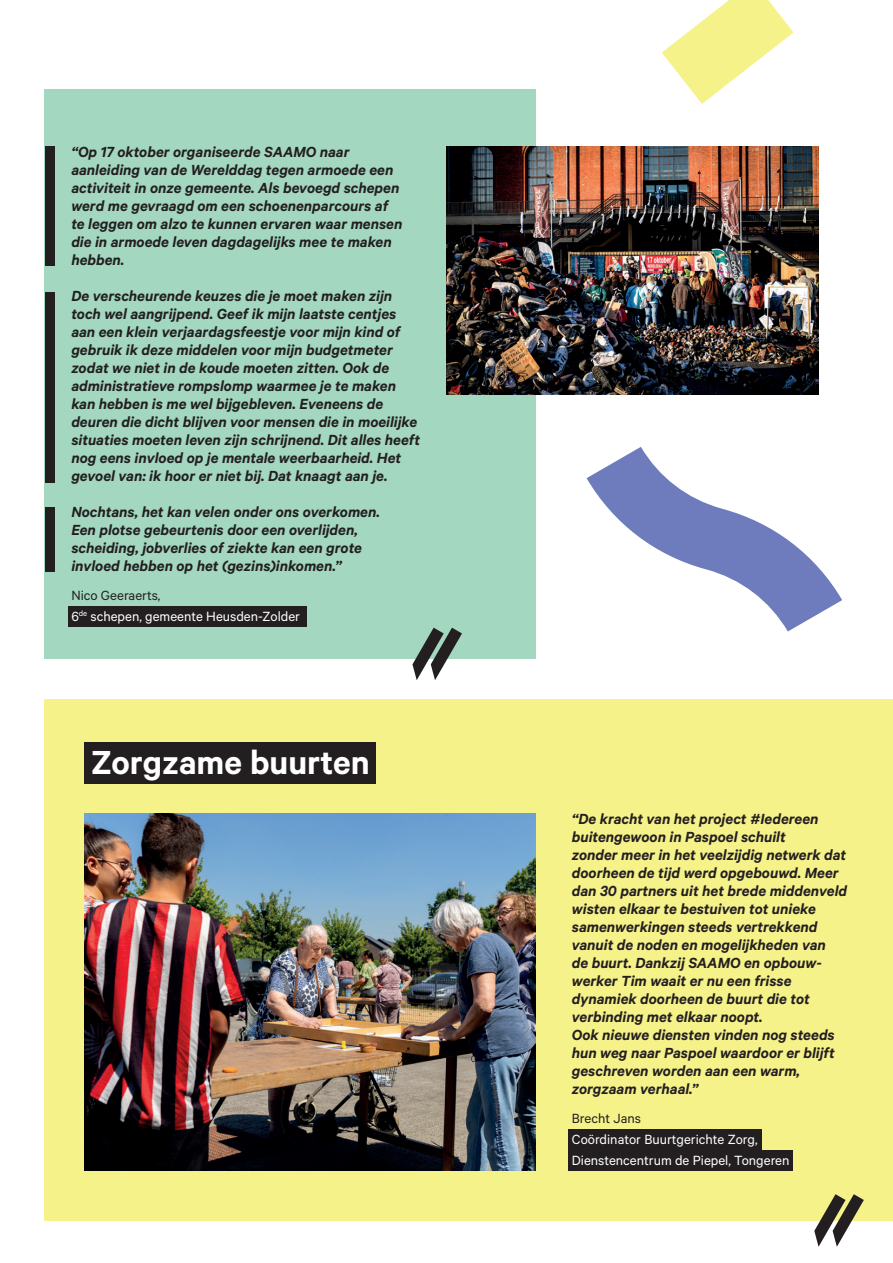
<style>
.page{position:relative;width:893px;height:1263px;background:#fff}
.page>*{position:absolute;margin:0;border:0;box-sizing:border-box;transform-origin:0 0}
.t1{font:600 37.5px "Calibre";color:#fff}
.t2{font:italic 600 16.5px/18px "Calibre";color:#231f20}
.t3{font:15px/21px "Calibre";color:#fff}
.t4{font:15px "Calibre";color:#231f20}
.s1{color:#231f20}
</style>
<div class="page">
<div style="left:45px;top:89px;width:491px;height:570px;background:#a3d7c0"></div>
<div style="left:68px;top:607px;width:239px;height:20px;background:#231f20"></div>
<div style="left:45px;top:146px;width:9px;height:119px;background:#231f20"></div>
<div style="left:45px;top:292px;width:9px;height:190px;background:#231f20"></div>
<div style="left:45px;top:507px;width:9px;height:64px;background:#231f20"></div>
<svg style="left:412px;top:628px;width:50px;height:52px"></svg>
<div style="left:45px;top:699px;width:848px;height:521px;background:#f6f28a"></div>
<div style="left:569px;top:1130px;width:193px;height:20px;background:#231f20"></div>
<div style="left:569px;top:1150px;width:224px;height:20px;background:#231f20"></div>
<img style="left:84px;top:813px;width:452px;height:357px">
<div style="left:84px;top:743px;width:292px;height:41px;background:#231f20"></div>
<svg style="left:814px;top:1194px;width:50px;height:53px"></svg>
<img style="left:446px;top:146px;width:373px;height:248px">
<svg style="left:662px;top:0;width:131px;height:104px"></svg>
<svg style="left:587px;top:447px;width:255px;height:184px"></svg>
<p class="t2" style="left:71px;top:142px;width:333px">“Op 17 oktober organiseerde SAAMO naar aanleiding van de Werelddag tegen armoede een activiteit in onze gemeente. Als bevoegd schepen werd me gevraagd om een schoenenparcours af te leggen om alzo te kunnen ervaren waar mensen die in armoede leven dagdagelijks mee te maken hebben.</p>
<p class="t2" style="left:71px;top:286px;width:350px">De verscheurende keuzes die je moet maken zijn toch wel aangrijpend. Geef ik mijn laatste centjes aan een klein verjaardagsfeestje voor mijn kind of gebruik ik deze middelen voor mijn budgetmeter zodat we niet in de koude moeten zitten. Ook de administratieve rompslomp waarmee je te maken kan hebben is me wel bijgebleven. Eveneens de deuren die dicht blijven voor mensen die in moeilijke situaties moeten leven zijn schrijnend. Dit alles heeft nog eens invloed op je mentale weerbaarheid. Het gevoel van: ik hoor er niet bij. Dat knaagt aan je.</p>
<p class="t2" style="left:71px;top:502px;width:310px">Nochtans, het kan velen onder ons overkomen.<br>Een plotse gebeurtenis door een overlijden, scheiding, jobverlies of ziekte kan een grote invloed hebben op het (gezins)inkomen.”</p>
<p class="t3" style="left:71px;top:584px;width:230px"><span class="s1">Nico Geeraerts,<br></span>6<sup>de</sup> schepen, gemeente Heusden-Zolder</p>
<h1 class="t1" style="left:91px;top:740px;width:280px">Zorgzame buurten</h1>
<p class="t2" style="left:572px;top:809px;width:277px">“De kracht van het project #Iedereen buitengewoon in Paspoel schuilt<br>zonder meer in het veelzijdig netwerk dat doorheen de tijd werd opgebouwd. Meer dan 30 partners uit het brede middenveld wisten elkaar te bestuiven tot unieke samenwerkingen steeds vertrekkend vanuit de noden en mogelijkheden van<br>de buurt. Dankzij SAAMO en opbouw&shy;werker Tim waait er nu een frisse dynamiek doorheen de buurt die tot verbinding met elkaar noopt.<br>Ook nieuwe diensten vinden nog steeds hun weg naar Paspoel waardoor er blijft geschreven worden aan een warm, zorgzaam verhaal.”</p>
<p class="t4" style="left:572px;top:1109px;width:71px">Brecht Jans</p>
<p class="t3" style="left:572px;top:1128px;width:219px">Coördinator Buurtgerichte Zorg,<br>Dienstencentrum de Piepel, Tongeren</p>
</div>
